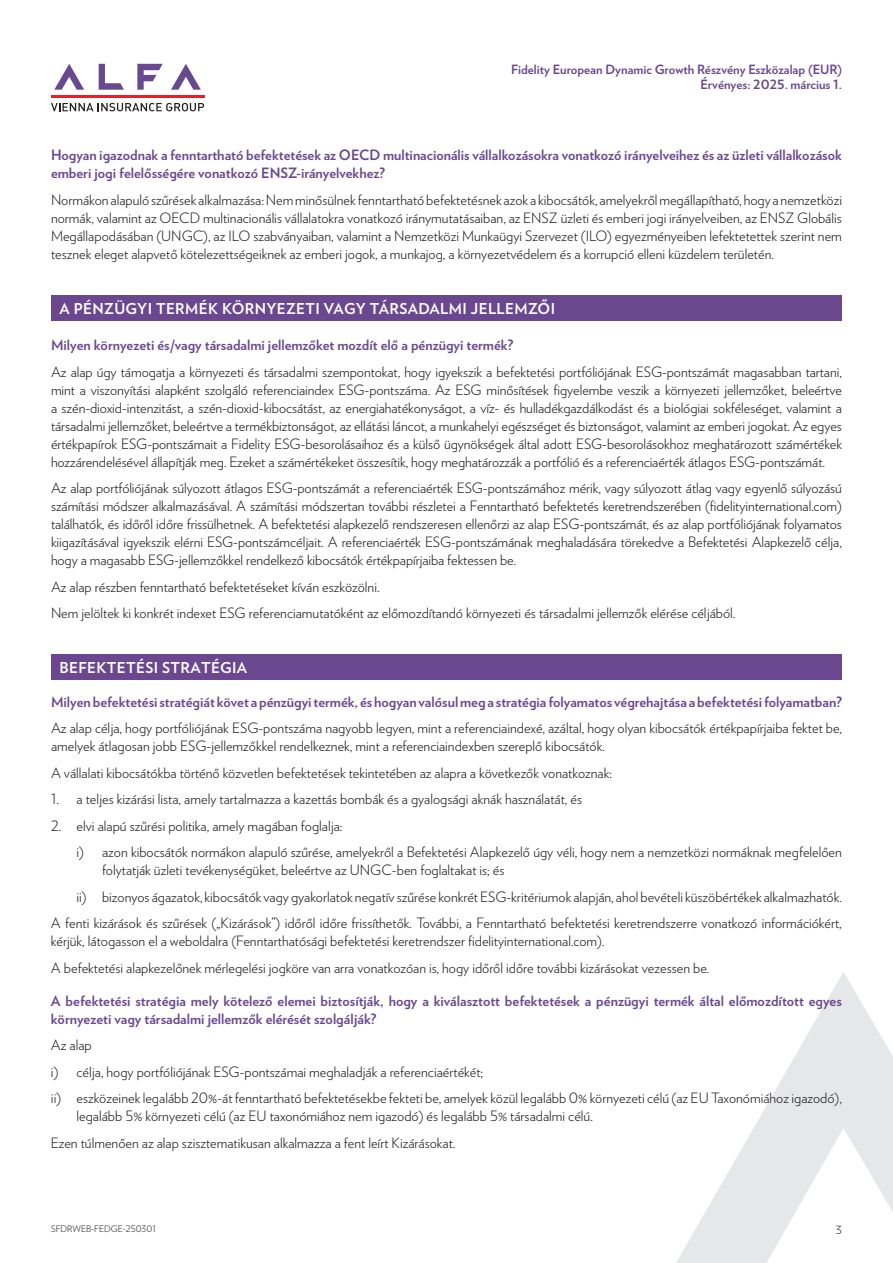
<style>
.page{position:relative;width:893px;height:1263px;background:#fff}
.page>*{position:absolute;margin:0;border:0;box-sizing:border-box;transform-origin:0 0}
.t1{font:700 15px "Verlag";letter-spacing:.025em;color:#fff}
.t2{font:300 14.25px/18px "Verlag";color:#231f20}
.t3{font:700 14.25px/18px "Verlag";color:#6a478f}
.t4{font:700 12.75px/15px "Verlag";color:#6a478f;text-align:right}
.t5{font:300 11.25px "Verlag";color:#231f20}
.t6{font:300 9px "Verlag";color:#231f20}
</style>
<div class="page">
<svg style="left:171px;top:64px;width:30px;height:26px"></svg>
<svg style="left:137px;top:64px;width:26px;height:26px"></svg>
<svg style="left:99px;top:64px;width:25px;height:26px"></svg>
<svg style="left:54px;top:64px;width:30px;height:26px"></svg>
<hr style="left:51px;top:95px;width:153px;height:3px;background:#ee1d23">
<svg style="left:51px;top:103px;width:153px;height:8px"></svg>
<svg style="left:676px;top:972px;width:217px;height:291px"></svg>
<div style="left:51px;top:295px;width:791px;height:25px;background:#6a478f"></div>
<div style="left:51px;top:654px;width:791px;height:26px;background:#6a478f"></div>
<p class="t4" style="left:511px;top:61px;width:332px">Fidelity European Dynamic Growth Részvény Eszközalap (EUR)<br>Érvényes: 2025. március 1.</p>
<p class="t3" style="left:51px;top:145px;width:792px">Hogyan igazodnak a fenntartható befektetések az OECD multinacionális vállalkozásokra vonatkozó irányelveihez és az üzleti vállalkozások emberi jogi felelősségére vonatkozó ENSZ-irányelvekhez?</p>
<p class="t2" style="left:51px;top:190px;width:792px;text-align:justify">Normákon alapuló szűrések alkalmazása: Nem minősülnek fenntartható befektetésnek azok a kibocsátók, amelyekről megállapítható, hogy a nemzetközi normák, valamint az OECD multinacionális vállalatokra vonatkozó iránymutatásaiban, az ENSZ üzleti és emberi jogi irányelveiben, az ENSZ Globális Megállapodásában (UNGC), az ILO szabványaiban, valamint a Nemzetközi Munkaügyi Szervezet (ILO) egyezményeiben lefektetettek szerint nem tesznek eleget alapvető kötelezettségeiknek az emberi jogok, a munkajog, a környezetvédelem és a korrupció elleni küzdelem területén.</p>
<p class="t1" style="left:60px;top:296px;width:497px">A PÉNZÜGYI TERMÉK KÖRNYEZETI VAGY TÁRSADALMI JELLEMZŐI</p>
<p class="t3" style="left:51px;top:335px;width:464px">Milyen környezeti és/vagy társadalmi jellemzőket mozdít elő a pénzügyi termék?</p>
<p class="t2" style="left:51px;top:362px;width:792px;text-align:justify">Az alap úgy támogatja a környezeti és társadalmi szempontokat, hogy igyekszik a befektetési portfóliójának ESG-pontszámát magasabban tartani, mint a viszonyítási alapként szolgáló referenciaindex ESG-pontszáma. Az ESG minősítések figyelembe veszik a környezeti jellemzőket, beleértve a szén-dioxid-intenzitást, a szén-dioxid-kibocsátást, az energiahatékonyságot, a víz- és hulladékgazdálkodást és a biológiai sokféleséget, valamint a társadalmi jellemzőket, beleértve a termékbiztonságot, az ellátási láncot, a munkahelyi egészséget és biztonságot, valamint az emberi jogokat. Az egyes értékpapírok ESG-pontszámait a Fidelity ESG-besorolásaihoz és a külső ügynökségek által adott ESG-besorolásokhoz meghatározott számértékek hozzárendelésével állapítják meg. Ezeket a számértékeket összesítik, hogy meghatározzák a portfólió és a referenciaérték átlagos ESG-pontszámát.</p>
<p class="t2" style="left:51px;top:478px;width:792px;text-align:justify">Az alap portfóliójának súlyozott átlagos ESG-pontszámát a referenciaérték ESG-pontszámához mérik, vagy súlyozott átlag vagy egyenlő súlyozású számítási módszer alkalmazásával. A számítási módszertan további részletei a Fenntartható befektetés keretrendszerében (fidelityinternational.com) találhatók, és időről időre frissülhetnek. A befektetési alapkezelő rendszeresen ellenőrzi az alap ESG-pontszámát, és az alap portfóliójának folyamatos kiigazításával igyekszik elérni ESG-pontszámcéljait. A referenciaérték ESG-pontszámának meghaladására törekedve a Befektetési Alapkezelő célja, hogy a magasabb ESG-jellemzőkkel rendelkező kibocsátók értékpapírjaiba fektessen be.</p>
<p class="t2" style="left:51px;top:573px;width:686px;line-height:26.5px">Az alap részben fenntartható befektetéseket kíván eszközölni.<br>Nem jelöltek ki konkrét indexet ESG referenciamutatóként az előmozdítandó környezeti és társadalmi jellemzők elérése céljából.</p>
<p class="t1" style="left:60px;top:656px;width:189px">BEFEKTETÉSI STRATÉGIA</p>
<p class="t3" style="left:51px;top:692px;width:792px">Milyen befektetési stratégiát követ a pénzügyi termék, és hogyan valósul meg a stratégia folyamatos végrehajtása a befektetési folyamatban?</p>
<p class="t2" style="left:51px;top:718px;width:792px">Az alap célja, hogy portfóliójának ESG-pontszáma nagyobb legyen, mint a referenciaindexé, azáltal, hogy olyan kibocsátók értékpapírjaiba fektet be, amelyek átlagosan jobb ESG-jellemzőkkel rendelkeznek, mint a referenciaindexben szereplő kibocsátók.</p>
<p class="t2" style="left:51px;top:763px;width:562px">A vállalati kibocsátókba történő közvetlen befektetések tekintetében az alapra a következők vonatkoznak:</p>
<p class="t2" style="left:51px;top:789px;width:533px">1. a teljes kizárási lista, amely tartalmazza a kazettás bombák és a gyalogsági aknák használatát, és</p>
<p class="t2" style="left:77px;top:812px;width:767px;line-height:26.5px;text-indent:-26px">2. elvi alapú szűrési politika, amely magában foglalja:<br>i) azon kibocsátók normákon alapuló szűrése, amelyekről a Befektetési Alapkezelő úgy véli, hogy nem a nemzetközi normáknak megfelelően</p>
<p class="t2" style="left:102px;top:860px;width:404px">folytatják üzleti tevékenységüket, beleértve az UNGC-ben foglaltakat is; és</p>
<p class="t2" style="left:77px;top:887px;width:767px">ii) bizonyos ágazatok, kibocsátók vagy gyakorlatok negatív szűrése konkrét ESG-kritériumok alapján, ahol bevételi küszöbértékek alkalmazhatók.</p>
<p class="t2" style="left:51px;top:913px;width:792px">A fenti kizárások és szűrések („Kizárások”) időről időre frissíthetők. További, a Fenntartható befektetési keretrendszerre vonatkozó információkért,</p>
<p class="t2" style="left:51px;top:927px;width:660px;line-height:26.5px">kérjük, látogasson el a weboldalra (Fenntarthatósági befektetési keretrendszer fidelityinternational.com).<br>A befektetési alapkezelőnek mérlegelési jogköre van arra vonatkozóan is, hogy időről időre további kizárásokat vezessen be.</p>
<p class="t3" style="left:51px;top:991px;width:792px">A befektetési stratégia mely kötelező elemei biztosítják, hogy a kiválasztott befektetések a pénzügyi termék által előmozdított egyes környezeti vagy társadalmi jellemzők elérését szolgálják?</p>
<p class="t2" style="left:51px;top:1031px;width:792px;line-height:26.5px">Az alap<br>i) célja, hogy portfóliójának ESG-pontszámai meghaladják a referenciaértékét;<br>ii) eszközeinek legalább 20%-át fenntartható befektetésekbe fekteti be, amelyek közül legalább 0% környezeti célú (az EU Taxonómiához igazodó),</p>
<p class="t2" style="left:51px;top:1102px;width:543px;line-height:26.5px;text-indent:26px">legalább 5% környezeti célú (az EU taxonómiához nem igazodó) és legalább 5% társadalmi célú.<br>Ezen túlmenően az alap szisztematikusan alkalmazza a fent leírt Kizárásokat.</p>
<p class="t6" style="left:51px;top:1222px;width:106px">SFDRWEB-FEDGE-250301</p>
<p class="t5" style="left:836px;top:1221px;width:8px">3</p>
</div>
